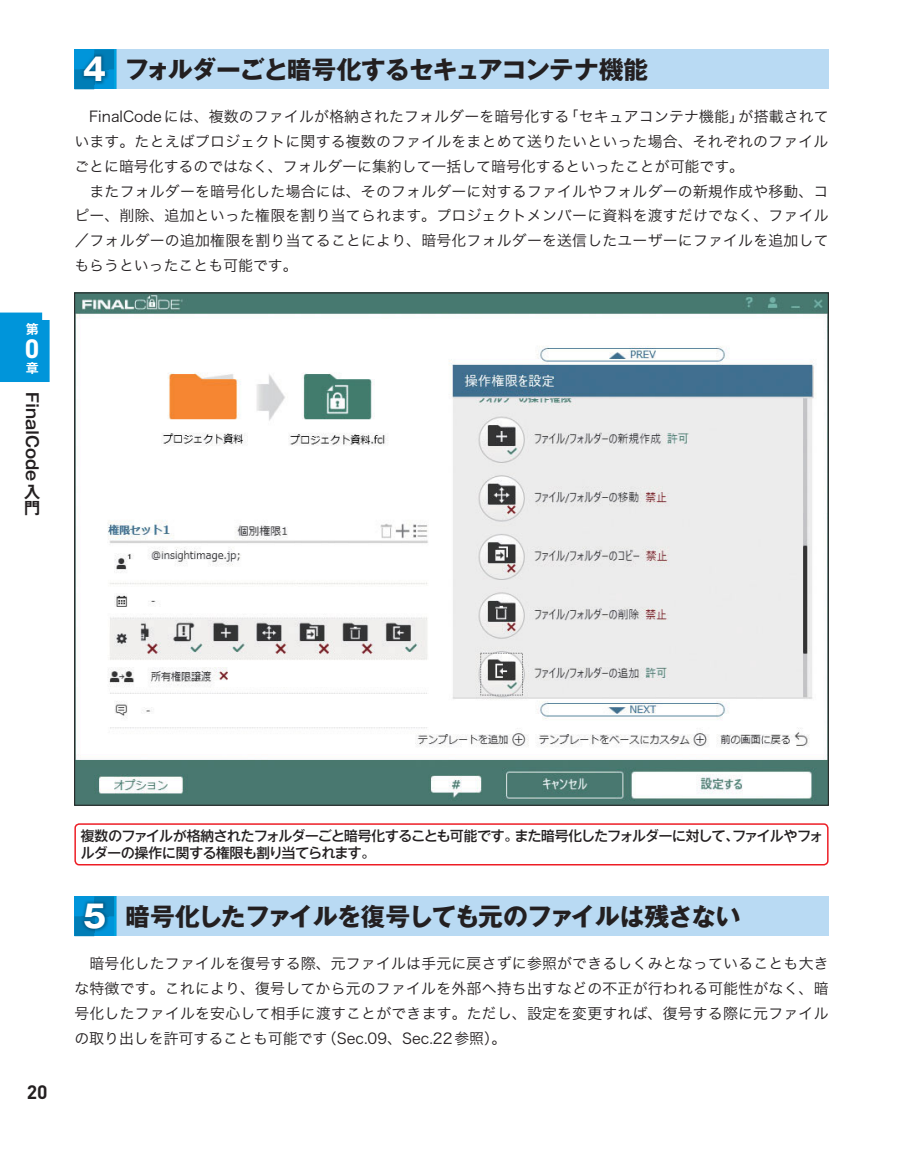
<style>
.page{position:relative;width:903px;height:1151px;background:#fff}
.page>*{position:absolute;margin:0;border:0;box-sizing:border-box;transform-origin:0 0}
.t1{font:700 27.3px "DIN Next LT Pro";color:#fff}
.t2{font:24.85px "Gothic MB101 Pro Bold 90 pv RKSJ H";letter-spacing:-.035em;color:#231f20}
.t3{font:700 19.25px "DIN";color:#231f20}
.t4{font:16.1px "Gothic MB101 Pro De Bold 90 pv RKSJ H";color:#231f20}
.t5{font:16.1px/16.1px "Gothic MB101 Pro De Bold 83 pv RKSJ H";color:#231f20}
.t6{font:14.88px/24.8px "Hira Kaku Pro N W3 90 pv RKSJ H";letter-spacing:.015em;color:#231f20}
.t7{font:13.65px/17.3px "Ntoday Std Medium KL 90 pv RKSJ H";letter-spacing:-.035em;color:#231f20}
.t8{font:12.95px "Gothic MB101 Pro De Bold 83 pv RKSJ H";color:#fff}
.s1{font-family:"Gothic MB101 Pr 6 N Bold 90 pv RKSJ H";font-size:30.97px;color:#fff}
.s2{font-family:"Shin Go Pro Medium 90 pv RKSJ H"}
</style>
<div class="page">
<img style="left:76px;top:295px;width:750px;height:508px">
<hr style="left:114px;top:50px;width:3px;height:39px;background:#55b4e6">
<hr style="left:113px;top:50px;width:2px;height:39px;background:#00a3df">
<svg style="left:74px;top:50px;width:40px;height:39px"></svg>
<div style="left:117px;top:50px;width:711px;height:39px;background:#b9daf3"></div>
<img style="left:81px;top:53px;width:28px;height:32px">
<img style="left:81px;top:69px;width:13px;height:16px">
<img style="left:94px;top:53px;width:15px;height:16px">
<div style="left:74px;top:823px;width:754px;height:42px;border:1px solid #ed1c24;border-radius:4px"></div>
<hr style="left:114px;top:896px;width:3px;height:40px;background:#55b4e6">
<hr style="left:113px;top:896px;width:2px;height:40px;background:#00a3df">
<svg style="left:74px;top:896px;width:40px;height:40px"></svg>
<div style="left:117px;top:896px;width:711px;height:40px;background:#b9daf3"></div>
<img style="left:81px;top:900px;width:27px;height:32px">
<img style="left:81px;top:916px;width:13px;height:16px">
<img style="left:94px;top:900px;width:14px;height:16px">
<div style="left:0;top:313px;width:50px;height:69px;background:#0095da"></div>
<p class="t8" style="left:26px;top:324px;width:14px">第</p>
<h1 class="t1" style="left:25px;top:333px;width:17px">0</h1>
<p class="t8" style="left:26px;top:363px;width:14px">章</p>
<p class="t4" style="left:38px;top:392px;width:91px;rotate:90deg">FinalCode</p>
<p class="t5" style="left:24px;top:486px;width:17px">入門</p>
<h2 class="t2" style="left:83px;top:60px;width:567px"><span class="s1">4</span> フォルダーごと暗号化するセキュアコンテナ機能</h2>
<p class="t6" style="left:74px;top:106px;width:756px">　FinalCodeには、複数のファイルが格納されたフォルダーを暗号化する「セキュアコンテナ機能」が搭載されています。たとえばプロジェクトに関する複数のファイルをまとめて送りたいといった場合、それぞれのファイルごとに暗号化するのではなく、フォルダーに集約して一括して暗号化するといったことが可能です。<br>　またフォルダーを暗号化した場合には、そのフォルダーに対するファイルやフォルダーの新規作成や移動、コピー、削除、追加といった権限を割り当てられます。プロジェクトメンバーに資料を渡すだけでなく、ファイル／フォルダーの追加権限を割り当てることにより、暗号化フォルダーを送信したユーザーにファイルを追加してもらうといったことも可能です。</p>
<p class="t3" style="left:27px;top:1079px;width:22px">20</p>
<p class="t7" style="left:81px;top:829px;width:744px"><span class="s2">複数</span>のファイルが<span class="s2">格納</span>されたフォルダーごと<span class="s2">暗号化</span>することも<span class="s2">可能</span>です<span class="s2">。</span>また<span class="s2">暗号化</span>したフォルダーに<span class="s2">対</span>して<span class="s2">、</span>ファイルやフォルダーの<span class="s2">操作</span>に<span class="s2">関</span>する<span class="s2">権限</span>も<span class="s2">割</span>り<span class="s2">当</span>てられます<span class="s2">。</span></p>
<h2 class="t2" style="left:83px;top:907px;width:659px"><span class="s1">5</span> 暗号化したファイルを復号しても元のファイルは残さない</h2>
<p class="t6" style="left:74px;top:953px;width:756px;text-align:justify">　暗号化したファイルを復号する際、元ファイルは手元に戻さずに参照ができるしくみとなっていることも大きな特徴です。これにより、復号してから元のファイルを外部へ持ち出すなどの不正が行われる可能性がなく、暗号化したファイルを安心して相手に渡すことができます。ただし、設定を変更すれば、復号する際に元ファイルの取り出しを許可することも可能です（Sec.09、Sec.22参照）。</p>
</div>
